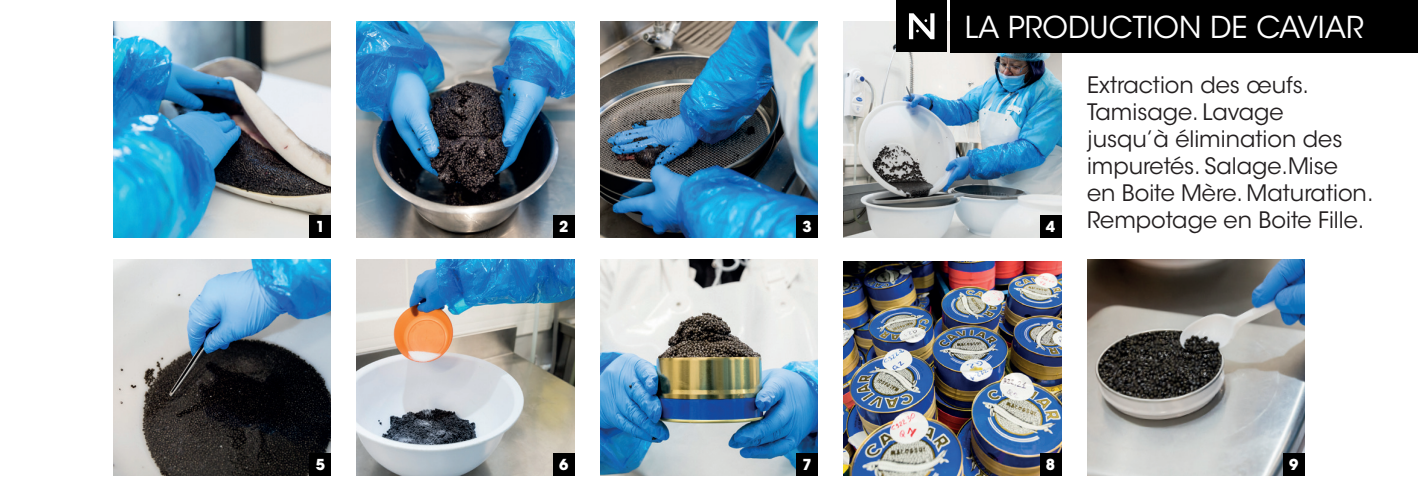
<style>
.page{position:relative;width:1418px;height:497px;background:#fff}
.page>*{position:absolute;margin:0;border:0;box-sizing:border-box;transform-origin:0 0}
.t1{font:30px "ITC Avant Garde Std";color:#fff}
.t2{font:22.5px/27px "ITC Avant Garde Std";color:#231f20}
.t3{font:700 15px "ITC Avant Garde Std";color:#fff}
</style>
<div class="page">
<img style="left:1087px;top:259px;width:217px;height:216px">
<img style="left:843px;top:261px;width:218px;height:214px">
<img style="left:600px;top:259px;width:217px;height:216px">
<img style="left:357px;top:259px;width:217px;height:216px">
<img style="left:113px;top:259px;width:218px;height:216px">
<img style="left:600px;top:21px;width:217px;height:216px">
<img style="left:357px;top:21px;width:217px;height:216px">
<img style="left:113px;top:21px;width:218px;height:216px">
<img style="left:843px;top:21px;width:218px;height:216px">
<div style="left:950px;top:0;width:467px;height:52px;background:#000"></div>
<div style="left:896px;top:0;width:50px;height:52px;background:#000"></div>
<svg style="left:909px;top:13px;width:25px;height:26px"></svg>
<div style="left:310px;top:215px;width:21px;height:22px;background:#000"></div>
<div style="left:553px;top:215px;width:21px;height:22px;background:#000"></div>
<div style="left:796px;top:215px;width:21px;height:22px;background:#000"></div>
<div style="left:1039px;top:215px;width:22px;height:22px;background:#000"></div>
<div style="left:310px;top:453px;width:21px;height:22px;background:#000"></div>
<div style="left:553px;top:453px;width:21px;height:22px;background:#000"></div>
<div style="left:796px;top:453px;width:21px;height:22px;background:#000"></div>
<div style="left:1039px;top:453px;width:22px;height:22px;background:#000"></div>
<div style="left:1283px;top:453px;width:21px;height:22px;background:#000"></div>
<h1 class="t1" style="left:965px;top:9px;width:400px">LA PRODUCTION DE CAVIAR</h1>
<p class="t3" style="left:316px;top:216px;width:11px">1</p>
<p class="t3" style="left:559px;top:216px;width:11px">2</p>
<p class="t3" style="left:802px;top:216px;width:11px">3</p>
<p class="t3" style="left:1045px;top:216px;width:11px">4</p>
<p class="t2" style="left:1087px;top:71px;width:288px">Extraction des œufs.<br>Tamisage. Lavage<br>jusqu’à élimination des impuretés. Salage.Mise<br>en Boite Mère. Maturation.<br>Rempotage en Boite Fille.</p>
<p class="t3" style="left:316px;top:454px;width:11px">5</p>
<p class="t3" style="left:559px;top:454px;width:11px">6</p>
<p class="t3" style="left:802px;top:454px;width:11px">7</p>
<p class="t3" style="left:1045px;top:454px;width:11px">8</p>
<p class="t3" style="left:1289px;top:454px;width:11px">9</p>
</div>
